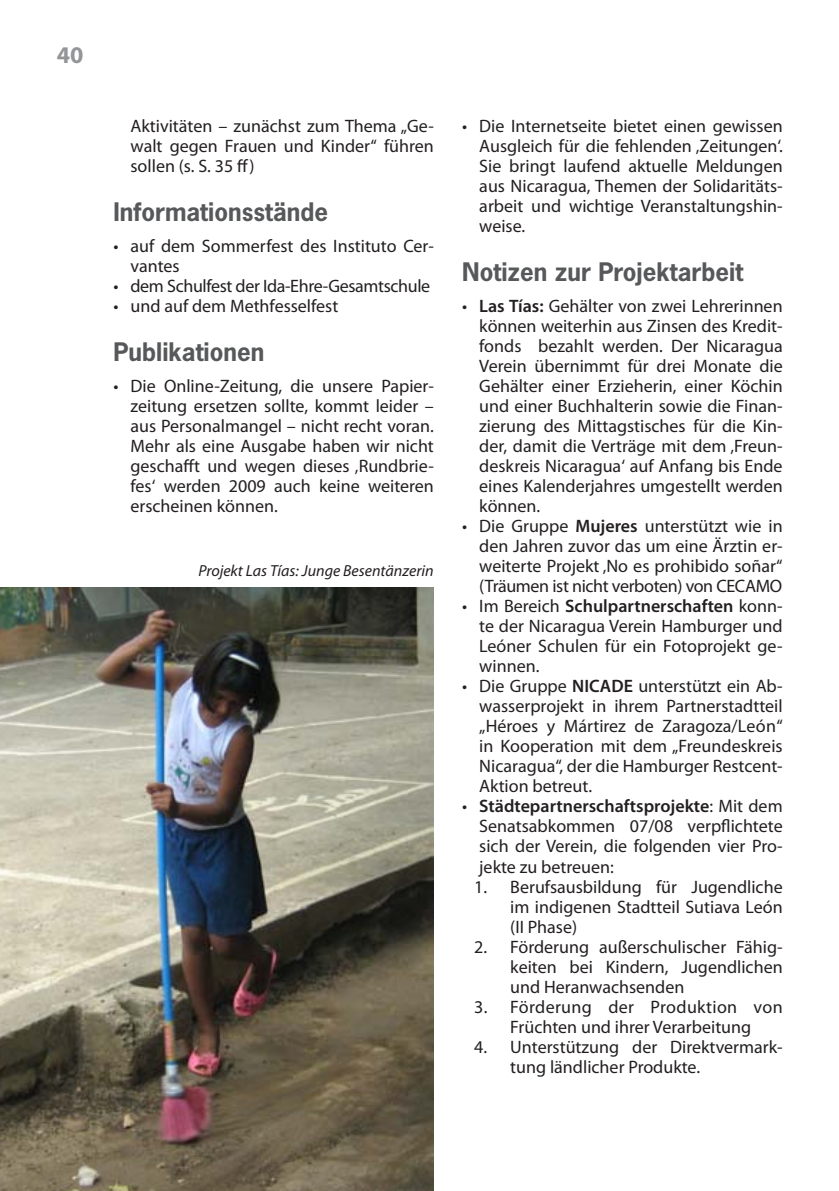
<style>
.page{position:relative;width:839px;height:1191px;background:#fff}
.page>*{position:absolute;margin:0;border:0;box-sizing:border-box;transform-origin:0 0}
.t1{font:700 24px "News Gothic Std";color:#57585a}
.t2{font:700 24px "Myriad Pro";color:#939598}
.t3{font:18px/20px "Myriad Pro";color:#231f20;text-align:justify}
.t4{font:18px "Myriad Pro";letter-spacing:-.02em;color:#231f20}
.t5{font:italic 16px "Myriad Pro";color:#231f20}
.s1{font-weight:600}
</style>
<div class="page">
<img style="left:0;top:587px;width:434px;height:603px">
<h1 class="t2" style="left:57px;top:40px;width:28px">40</h1>
<p class="t3" style="left:130px;top:116px;width:305px">Aktivitäten – zunächst zum Thema „Ge&shy;walt gegen Frauen und Kinder“ führen sollen (s. S. 35 ff)</p>
<h1 class="t1" style="left:113px;top:196px;width:216px">Informationsstände</h1>
<p class="t3" style="left:130px;top:236px;width:305px;text-indent:-17px">• auf dem Sommerfest des Instituto Cer&shy;vantes</p>
<p class="t4" style="left:113px;top:275px;width:318px">• dem Schulfest der Ida-Ehre-Gesamtschule</p>
<p class="t3" style="left:113px;top:296px;width:226px">• und auf dem Methfesselfest</p>
<h1 class="t1" style="left:113px;top:336px;width:152px">Publikationen</h1>
<p class="t3" style="left:130px;top:376px;width:305px;text-indent:-17px">• Die Online-Zeitung, die unsere Papier&shy;zeitung ersetzen sollte, kommt leider – aus Personalmangel – nicht recht voran.<br>Mehr als eine Ausgabe haben wir nicht geschafft und wegen dieses ‚Rundbrie&shy;fes‘ werden 2009 auch keine weiteren erscheinen können.</p>
<p class="t5" style="left:198px;top:561px;width:237px">Projekt Las Tías: Junge Besentänzerin</p>
<p class="t3" style="left:479px;top:116px;width:305px;text-indent:-17px">• Die Internetseite bietet einen gewissen Ausgleich für die fehlenden ‚Zeitungen‘.<br>Sie bringt laufend aktuelle Meldungen aus Nicaragua, Themen der Solidaritäts&shy;arbeit und wichtige Veranstaltungshin&shy;weise.</p>
<h1 class="t1" style="left:462px;top:256px;width:282px">Notizen zur Projektarbeit</h1>
<p class="t3" style="left:479px;top:296px;width:305px;text-indent:-17px">• <span class="s1">Las Tías:</span> Gehälter von zwei Lehrerinnen können weiterhin aus Zinsen des Kredit&shy;fonds bezahlt werden. Der Nicaragua Verein übernimmt für drei Monate die Gehälter einer Erzieherin, einer Köchin und einer Buchhalterin sowie die Finan&shy;zierung des Mittagstisches für die Kin&shy;der, damit die Verträge mit dem ‚Freun&shy;deskreis Nicaragua‘ auf Anfang bis Ende eines Kalenderjahres umgestellt werden können.</p>
<p class="t3" style="left:479px;top:516px;width:305px;text-indent:-17px">• Die Gruppe <span class="s1">Mujeres</span> unterstützt wie in den Jahren zuvor das um eine Ärztin er&shy;weiterte Projekt ‚No es prohibido soñar“ (Träumen ist nicht verboten) von CECAMO</p>
<p class="t3" style="left:479px;top:596px;width:305px;text-indent:-17px">• Im Bereich <span class="s1">Schulpartnerschaften</span> konn&shy;te der Nicaragua Verein Hamburger und Leóner Schulen für ein Fotoprojekt ge&shy;winnen.</p>
<p class="t3" style="left:479px;top:676px;width:305px;text-indent:-17px">• Die Gruppe <span class="s1">NICADE</span> unterstützt ein Ab&shy;wasserprojekt in ihrem Partnerstadtteil „Héroes y Mártirez de Zaragoza/León“ in Kooperation mit dem „Freundeskreis Nicaragua“, der die Hamburger Restcent-Aktion betreut.</p>
<p class="t3" style="left:479px;top:796px;width:305px;text-indent:-17px">• <span class="s1">Städtepartnerschaftsprojekte</span>: Mit dem Senatsabkommen 07/08 verpflichtete sich der Verein, die folgenden vier Pro&shy;jekte zu betreuen:</p>
<p class="t3" style="left:510px;top:876px;width:274px;text-indent:-36px">1. Berufsausbildung für Jugendliche im indigenen Stadtteil Sutiava León (II Phase)</p>
<p class="t3" style="left:510px;top:936px;width:274px;text-indent:-36px">2. Förderung außerschulischer Fähig&shy;keiten bei Kindern, Jugendlichen und Heranwachsenden</p>
<p class="t3" style="left:474px;top:996px;width:310px;text-align:center">3. Förderung der Produktion von<br>Früchten und ihrer Verarbeitung</p>
<p class="t3" style="left:510px;top:1036px;width:274px;text-indent:-36px">4. Unterstützung der Direktvermark&shy;tung ländlicher Produkte.</p>
</div>
